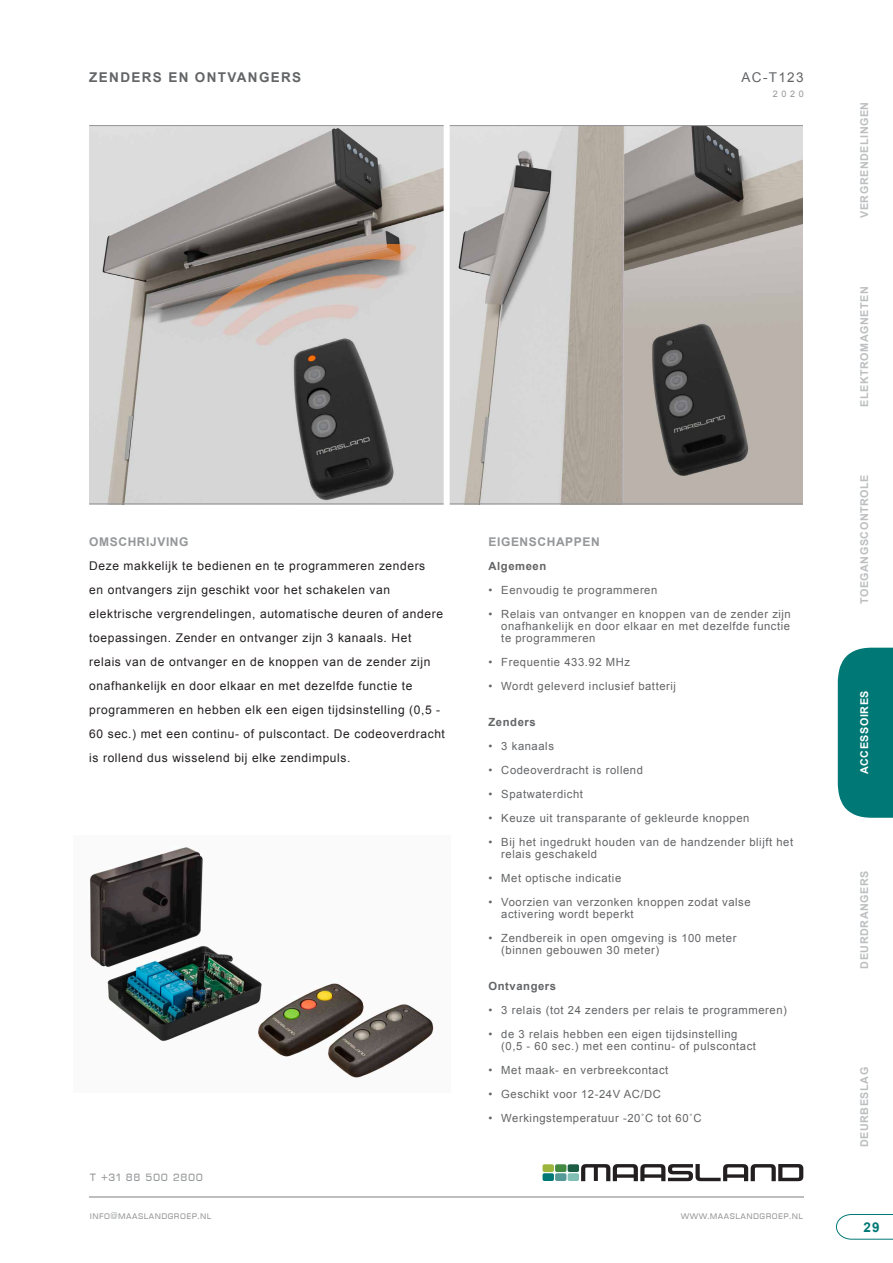
<style>
.page{position:relative;width:893px;height:1263px;background:#fff}
.page>*{position:absolute;margin:0;border:0;box-sizing:border-box;transform-origin:0 0}
.t1{font:700 13.5px "Arial";letter-spacing:.1em;color:#636466}
.t2{font:13.5px "Arial";letter-spacing:.1em;color:#636466}
.t3{font:700 13.5px "Arial";color:#007875}
.t4{font:12.75px "Eurostile DCD";letter-spacing:.05em;color:#949698}
.t5{font:12px/24px "Arial";letter-spacing:.05em;color:#231f20}
.t6{font:700 12px "Arial";letter-spacing:.05em;color:#949698}
.t7{font:11.25px/12px "Arial";letter-spacing:.05em;color:#636466}
.t8{font:700 11.25px "Arial";letter-spacing:.05em;color:#636466}
.t9{font:700 10.8px "Arial";letter-spacing:.05em;color:#bcbec0}
.t10{font:700 10.8px "Arial";letter-spacing:.05em;color:#fff}
.t11{font:9.75px "Eurostile DCD";letter-spacing:.05em;color:#949698}
.t12{font:9px "Arial";color:#949698}
</style>
<div class="page">
<svg style="left:836px;top:1214px;width:57px;height:26px"></svg>
<img style="left:542px;top:1165px;width:262px;height:33px">
<svg style="left:543px;top:1164px;width:260px;height:17px"></svg>
<div style="left:838px;top:648px;width:55px;height:170px;background:#007875"></div>
<hr style="left:89px;top:1196px;width:714px;height:2px;background:#bcbec0">
<img style="left:89px;top:126px;width:355px;height:377px">
<img style="left:450px;top:126px;width:353px;height:377px">
<hr style="left:89px;top:125px;width:714px;height:1px;background:#949698">
<hr style="left:89px;top:503px;width:714px;height:1px;background:#949698">
<div style="left:444px;top:121px;width:6px;height:386px;background:#fff"></div>
<img style="left:89px;top:847px;width:345px;height:231px">
<p class="t1" style="left:89px;top:68px;width:214px">ZENDERS EN ONTVANGERS</p>
<p class="t2" style="left:742px;top:69px;width:64px">AC-T123</p>
<p class="t12" style="left:773px;top:88px;width:32px">2020</p>
<p class="t6" style="left:89px;top:534px;width:101px">OMSCHRIJVING</p>
<p class="t5" style="left:89px;top:554px;width:357px">Deze makkelijk te bedienen en te programmeren zenders<br>en ontvangers zijn geschikt voor het schakelen van elektrische vergrendelingen, automatische deuren of andere toepassingen. Zender en ontvanger zijn 3 kanaals. Het relais van de ontvanger en de knoppen van de zender zijn onafhankelijk en door elkaar en met dezelfde functie te programmeren en hebben elk een eigen tijdsinstelling (0,5 - 60 sec.) met een continu- of pulscontact. De codeoverdracht is rollend dus wisselend bij elke zendimpuls.</p>
<p class="t6" style="left:489px;top:534px;width:113px">EIGENSCHAPPEN</p>
<p class="t8" style="left:489px;top:559px;width:59px">Algemeen</p>
<p class="t7" style="left:489px;top:584px;width:170px">• Eenvoudig te programmeren</p>
<p class="t7" style="left:501px;top:608px;width:291px;text-align:justify;text-indent:-13px">• Relais van ontvanger en knoppen van de zender zijn onafhankelijk en door elkaar en met dezelfde functie te programmeren</p>
<p class="t7" style="left:489px;top:656px;width:143px">• Frequentie 433.92 MHz</p>
<p class="t7" style="left:489px;top:680px;width:189px">• Wordt geleverd inclusief batterij</p>
<p class="t8" style="left:489px;top:715px;width:49px">Zenders</p>
<p class="t7" style="left:489px;top:740px;width:67px">• 3 kanaals</p>
<p class="t7" style="left:489px;top:764px;width:156px">• Codeoverdracht is rollend</p>
<p class="t7" style="left:489px;top:788px;width:96px">• Spatwaterdicht</p>
<p class="t7" style="left:489px;top:812px;width:262px">• Keuze uit transparante of gekleurde knoppen</p>
<p class="t7" style="left:501px;top:836px;width:293px;text-indent:-13px">• Bij het ingedrukt houden van de handzender blijft het relais geschakeld</p>
<p class="t7" style="left:489px;top:872px;width:134px">• Met optische indicatie</p>
<p class="t7" style="left:501px;top:896px;width:251px;text-indent:-13px">• Voorzien van verzonken knoppen zodat valse activering wordt beperkt</p>
<p class="t7" style="left:501px;top:932px;width:237px;text-indent:-13px">• Zendbereik in open omgeving is 100 meter (binnen gebouwen 30 meter)</p>
<p class="t8" style="left:489px;top:979px;width:69px">Ontvangers</p>
<p class="t7" style="left:489px;top:1004px;width:300px">• 3 relais (tot 24 zenders per relais te programmeren)</p>
<p class="t7" style="left:501px;top:1028px;width:256px;text-indent:-13px">• de 3 relais hebben een eigen tijdsinstelling (0,5 - 60 sec.) met een continu- of pulscontact</p>
<p class="t7" style="left:489px;top:1064px;width:181px">• Met maak- en verbreekcontact</p>
<p class="t7" style="left:489px;top:1088px;width:174px">• Geschikt voor 12-24V AC/DC</p>
<p class="t7" style="left:489px;top:1112px;width:215px">• Werkingstemperatuur -20˚C tot 60˚C</p>
<p class="t4" style="left:90px;top:1170px;width:115px">t +31 88 500 2800</p>
<p class="t11" style="left:90px;top:1210px;width:123px">info@maaslandgroep.nl</p>
<p class="t11" style="left:681px;top:1210px;width:124px">www.maaslandgroep.nl</p>
<p class="t9" style="left:857px;top:218px;width:118px;rotate:-90deg">VERGRENDELINGEN</p>
<p class="t9" style="left:857px;top:407px;width:122px;rotate:-90deg">ELEKTROMAGNETEN</p>
<p class="t9" style="left:857px;top:604px;width:131px;rotate:-90deg">TOEGANGSCONTROLE</p>
<p class="t10" style="left:857px;top:774px;width:85px;rotate:-90deg">ACCESSOIRES</p>
<p class="t9" style="left:857px;top:968px;width:99px;rotate:-90deg">DEURDRANGERS</p>
<p class="t9" style="left:857px;top:1147px;width:81px;rotate:-90deg">DEURBESLAG</p>
<p class="t3" style="left:863px;top:1218px;width:18px">29</p>
</div>
